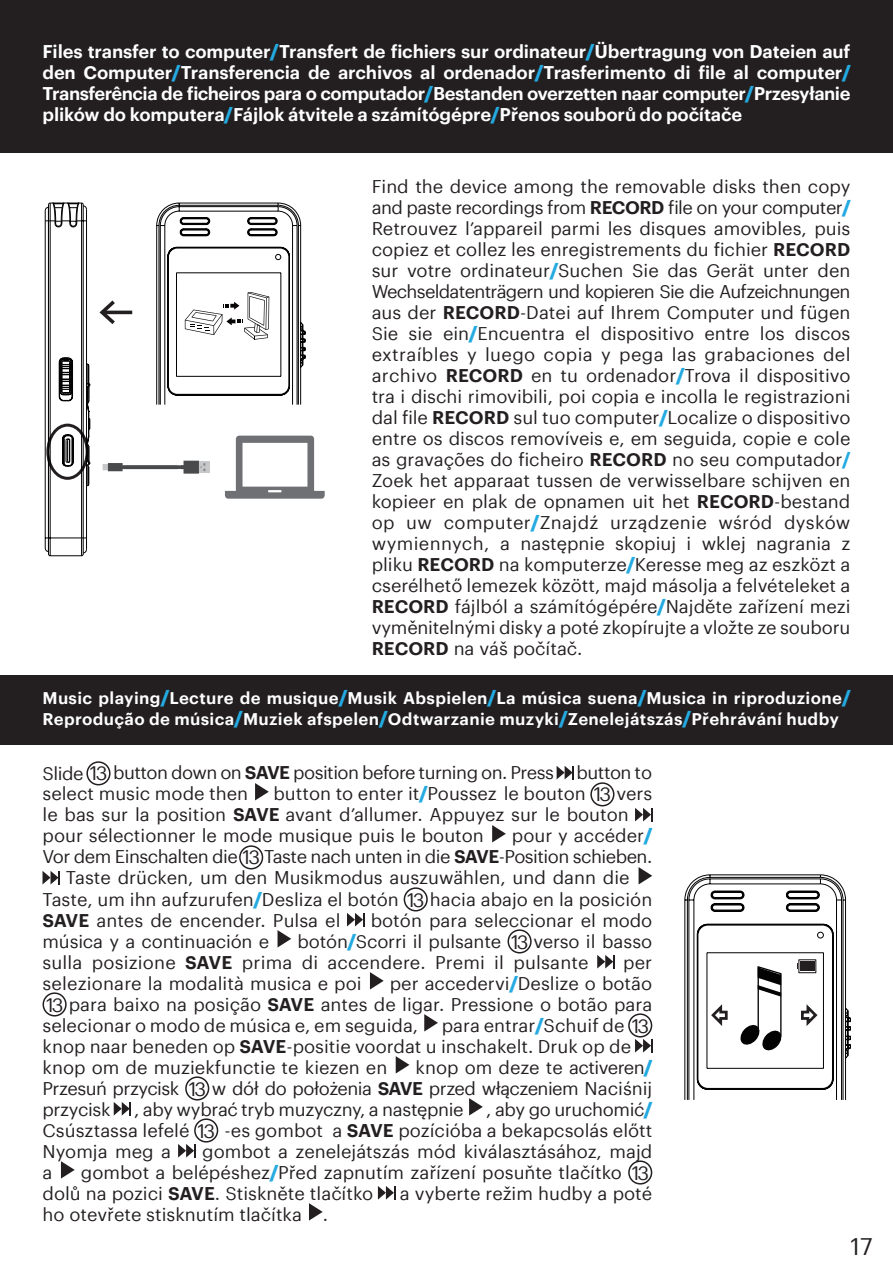
<style>
.page{position:relative;width:893px;height:1276px;background:#fff}
.page>*{position:absolute;margin:0;border:0;box-sizing:border-box;transform-origin:0 0}
.t1{font:23.4px "Graphik App";color:#231f20}
.t2{font:18px/21px "Graphik App";color:#231f20;text-align:justify}
.t3{font:600 18px/21px "Graphik App";letter-spacing:-.01em;color:#fff;text-align:justify}
.t4{font:18px "Graphik App";letter-spacing:-.03em;color:#231f20}
.t5{font:18px "Graphik App";letter-spacing:-.02em;color:#231f20}
.t6{font:600 16.5px/21px "Graphik App";letter-spacing:.02em;color:#fff}
.s1{font-family:"Graphik App Super";font-weight:400;color:#24aae1}
.s2{font-weight:600}
.s3{font-family:"Graphik App Super";color:#24aae1}
.s4{font-weight:900;color:#24aae1}
.s5{font-family:"Graphik App Super";font-weight:400;font-size:18px;color:#24aae1}
.s6{font-size:19.2px}
</style>
<div class="page">
<div style="left:0;top:675px;width:893px;height:69px;background:#231f20"></div>
<div style="left:0;top:0;width:893px;height:153px;background:#231f20"></div>
<svg style="left:225px;top:435px;width:100px;height:64px"></svg>
<div style="left:198px;top:461px;width:12px;height:12px;background:#c6c8c9"></div>
<svg style="left:201px;top:463px;width:4px;height:8px"></svg>
<div style="left:184px;top:461px;width:15px;height:12px;background:#494a4b"></div>
<svg style="left:123px;top:465px;width:61px;height:4px"></svg>
<div style="left:103px;top:464px;width:7px;height:6px;background:#c6c8c9"></div>
<div style="left:108px;top:463px;width:15px;height:8px;background:#494a4b"></div>
<hr style="left:102px;top:311px;width:30px;height:3px;background:#231f20">
<svg style="left:99px;top:300px;width:20px;height:24px"></svg>
<svg style="left:684px;top:874px;width:167px;height:226px"></svg>
<svg style="left:44px;top:202px;width:47px;height:354px"></svg>
<svg style="left:156px;top:202px;width:150px;height:203px"></svg>
<div style="left:86px;top:761px;width:25px;height:24px;border:2px solid #231f20;border-radius:50%"></div>
<svg style="left:557px;top:766px;width:17px;height:13px"></svg>
<svg style="left:255px;top:783px;width:14px;height:17px"></svg>
<div style="left:590px;top:782px;width:24px;height:24px;border:2px solid #231f20;border-radius:50%"></div>
<svg style="left:635px;top:808px;width:17px;height:13px"></svg>
<svg style="left:492px;top:825px;width:14px;height:17px"></svg>
<div style="left:239px;top:845px;width:24px;height:24px;border:2px solid #231f20;border-radius:50%"></div>
<svg style="left:43px;top:871px;width:17px;height:13px"></svg>
<svg style="left:639px;top:867px;width:13px;height:17px"></svg>
<div style="left:404px;top:887px;width:24px;height:24px;border:2px solid #231f20;border-radius:50%"></div>
<svg style="left:347px;top:913px;width:17px;height:13px"></svg>
<svg style="left:278px;top:930px;width:13px;height:17px"></svg>
<div style="left:507px;top:929px;width:25px;height:24px;border:2px solid #231f20;border-radius:50%"></div>
<svg style="left:597px;top:955px;width:17px;height:13px"></svg>
<svg style="left:370px;top:972px;width:14px;height:17px"></svg>
<div style="left:43px;top:992px;width:24px;height:24px;border:2px solid #231f20;border-radius:50%"></div>
<svg style="left:424px;top:1014px;width:14px;height:17px"></svg>
<div style="left:628px;top:1013px;width:24px;height:24px;border:2px solid #231f20;border-radius:50%"></div>
<svg style="left:635px;top:1039px;width:17px;height:13px"></svg>
<svg style="left:396px;top:1056px;width:13px;height:17px"></svg>
<div style="left:185px;top:1076px;width:24px;height:24px;border:2px solid #231f20;border-radius:50%"></div>
<svg style="left:114px;top:1102px;width:17px;height:13px"></svg>
<svg style="left:469px;top:1098px;width:14px;height:17px"></svg>
<div style="left:194px;top:1118px;width:24px;height:24px;border:2px solid #231f20;border-radius:50%"></div>
<svg style="left:178px;top:1144px;width:17px;height:13px"></svg>
<svg style="left:61px;top:1161px;width:14px;height:17px"></svg>
<div style="left:628px;top:1160px;width:24px;height:24px;border:2px solid #231f20;border-radius:50%"></div>
<svg style="left:378px;top:1186px;width:17px;height:13px"></svg>
<svg style="left:309px;top:1203px;width:14px;height:17px"></svg>
<div style="left:800px;top:961px;width:14px;height:10px;background:#231f20"></div>
<p class="t3" style="left:43px;top:39px;width:809px">Files transfer to computer<span class="s1">/</span>Transfert de fichiers sur ordinateur<span class="s1">/</span>Übertragung von Dateien auf den Computer<span class="s1">/</span>Transferencia de archivos al ordenador<span class="s1">/</span>Trasferimento di file al computer<span class="s1">/ </span>Transferência de ficheiros para o computador<span class="s1">/</span>Bestanden overzetten naar computer<span class="s1">/</span>Przesyłanie plików do komputera<span class="s1">/</span>Fájlok átvitele a számítógépre<span class="s1">/</span>Přenos souborů do počítače</p>
<p class="t2" style="left:372px;top:174px;width:480px">Find the device among the removable disks then copy and paste recordings from <span class="s2">RECORD</span> file on your computer<span class="s3">/ </span>Retrouvez l’appareil parmi les disques amovibles, puis copiez et collez les enregistrements du fichier <span class="s2">RECORD </span>sur votre ordinateur<span class="s3">/</span>Suchen Sie das Gerät unter den Wechseldatenträgern und kopieren Sie die Aufzeichnungen aus der <span class="s2">RECORD</span>-Datei auf Ihrem Computer und fügen Sie sie ein<span class="s3">/</span>Encuentra el dispositivo entre los discos extraíbles y luego copia y pega las grabaciones del archivo <span class="s2">RECORD</span> en tu ordenador<span class="s3">/</span>Trova il dispositivo tra i dischi rimovibili, poi copia e incolla le registrazioni dal file <span class="s2">RECORD</span> sul tuo computer<span class="s3">/</span>Localize o dispositivo entre os discos removíveis e, em seguida, copie e cole as gravações do ficheiro <span class="s2">RECORD</span> no seu computador<span class="s4">/ </span>Zoek het apparaat tussen de verwisselbare schijven en kopieer en plak de opnamen uit het <span class="s2">RECORD</span>-bestand op uw computer<span class="s3">/</span>Znajdź urządzenie wśród dysków wymiennych, a następnie skopiuj i wklej nagrania z pliku <span class="s2">RECORD</span> na komputerze<span class="s3">/</span>Keresse meg az eszközt a cserélhető lemezek között, majd másolja a felvételeket a <span class="s2">RECORD</span> fájlból a számítógépére<span class="s3">/</span>Najděte zařízení mezi vyměnitelnými disky a poté zkopírujte a vložte ze souboru <span class="s2">RECORD</span> na váš počítač.</p>
<p class="t6" style="left:43px;top:686px;width:809px">Music playing<span class="s5">/</span>Lecture de musique<span class="s5">/</span>Musik Abspielen<span class="s5">/</span>La música suena<span class="s5">/</span>Musica in riproduzione<span class="s5">/<br></span>Reprodução de música<span class="s5">/</span>Muziek afspelen<span class="s5">/</span>Odtwarzanie muzyki<span class="s5">/</span>Zenelejátszás<span class="s5">/</span>Přehrávání hudby</p>
<p class="t4" style="left:43px;top:759px;width:513px">Slide <span class="s6">13</span> button down on <span class="s2">SAVE</span> position before turning on. Press</p>
<p class="t4" style="left:577px;top:759px;width:77px">button to</p>
<p class="t2" style="left:43px;top:782px;width:207px">select music mode then</p>
<p class="t2" style="left:43px;top:782px;width:611px;text-align:left;text-indent:231px">button to enter it<span class="s3">/</span>Poussez le bouton <span class="s6">13</span> vers le bas sur la position <span class="s2">SAVE</span> avant d’allumer. Appuyez sur le bouton pour sélectionner le mode musique puis le bouton</p>
<p class="t2" style="left:512px;top:824px;width:142px">pour y accéder<span class="s3">/</span></p>
<p class="t4" style="left:43px;top:843px;width:611px">Vor dem Einschalten die <span class="s6">13</span> Taste nach unten in die <span class="s2">SAVE</span>-Position schieben.</p>
<p class="t2" style="left:66px;top:866px;width:565px">Taste drücken, um den Musikmodus auszuwählen, und dann die</p>
<p class="t2" style="left:43px;top:887px;width:611px">Taste, um ihn aufzurufen<span class="s3">/</span>Desliza el botón <span class="s6">13</span> hacia abajo en la posición</p>
<p class="t2" style="left:43px;top:908px;width:299px"><span class="s2">SAVE</span> antes de encender. Pulsa el</p>
<p class="t2" style="left:371px;top:908px;width:283px">botón para seleccionar el modo</p>
<p class="t2" style="left:43px;top:929px;width:228px">música y a continuación e</p>
<p class="t2" style="left:43px;top:929px;width:611px;text-indent:255px">botón<span class="s3">/</span>Scorri il pulsante <span class="s6">13</span> verso il basso sulla posizione <span class="s2">SAVE</span> prima di accendere. Premi il pulsante</p>
<p class="t2" style="left:623px;top:950px;width:31px">per</p>
<p class="t2" style="left:43px;top:971px;width:611px;text-indent:347px">per accedervi<span class="s3">/</span>Deslize o botão <span class="s6">13</span> para baixo na posição <span class="s2">SAVE</span> antes de ligar. Pressione o botão para selecionar o modo de música e, em seguida,</p>
<p class="t2" style="left:43px;top:971px;width:321px">selezionare la modalità musica e poi</p>
<p class="t2" style="left:43px;top:1013px;width:608px;text-align:left;text-indent:399px">para entrar<span class="s3">/</span>Schuif de <span class="s6">13 </span>knop naar beneden op <span class="s2">SAVE</span>-positie voordat u inschakelt. Druk op de knop om de muziekfunctie te kiezen en</p>
<p class="t2" style="left:43px;top:1055px;width:611px;text-indent:373px">knop om deze te activeren<span class="s3">/ </span>Przesuń przycisk <span class="s6">13</span> w dół do położenia <span class="s2">SAVE</span> przed włączeniem Naciśnij przycisk</p>
<p class="t2" style="left:43px;top:1097px;width:611px;text-indent:444px">, aby go uruchomić<span class="s3">/ </span>Csúsztassa lefelé <span class="s6">13</span> -es gombot a <span class="s2">SAVE</span> pozícióba a bekapcsolás előtt Nyomja meg a</p>
<p class="t5" style="left:134px;top:1095px;width:331px">, aby wybrać tryb muzyczny, a następnie</p>
<p class="t2" style="left:202px;top:1139px;width:452px">gombot a zenelejátszás mód kiválasztásához, majd</p>
<p class="t2" style="left:43px;top:1160px;width:608px;text-indent:38px">gombot a belépéshez<span class="s3">/</span>Před zapnutím zařízení posuňte tlačítko <span class="s6">13 </span>dolů na pozici <span class="s2">SAVE</span>. Stiskněte tlačítko</p>
<p class="t2" style="left:43px;top:1160px;width:11px">a</p>
<p class="t2" style="left:400px;top:1181px;width:254px">a vyberte režim hudby a poté</p>
<p class="t2" style="left:43px;top:1202px;width:287px">ho otevřete stisknutím tlačítka .</p>
<p class="t1" style="left:850px;top:1228px;width:24px">17</p>
</div>
